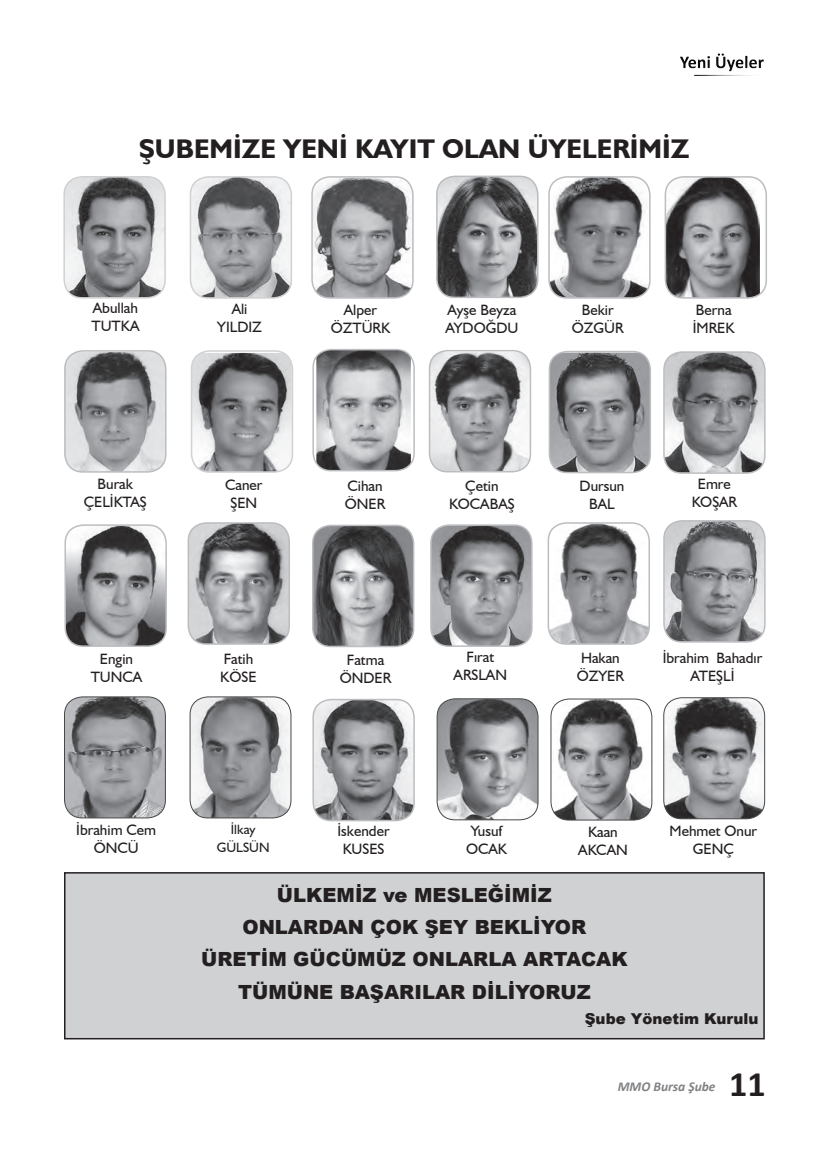
<style>
.page{position:relative;width:830px;height:1170px;background:#fff}
.page>*{position:absolute;margin:0;border:0;box-sizing:border-box;transform-origin:0 0}
.arabaslikk{font:700 36px "Calibri";color:#231f20}
.t1{font:700 27px "Humanist 521 BT";color:#231f20}
.t2{font:900 19.5px "Arial";color:#231f20}
.t3{font:15px "Humanist 521 BT";color:#231f20}
.t4{font:900 15px "Arial";color:#231f20}
.arabaslikk-2{font:italic 700 13.5px "Calibri";color:#808285}
.t5{font:13.5px "Humanist 521 BT";color:#231f20}
</style>
<div class="page">
<div style="left:616px;top:49px;width:171px;height:23px;background:#231f20;opacity:.75"></div>
<div style="left:65px;top:872px;width:698px;height:166px;background:#d0d1d3"></div>
<div style="left:64px;top:872px;width:700px;height:167px;border:2px solid #231f20"></div>
<img style="left:66px;top:177px;width:99px;height:121px">
<div style="left:63px;top:176px;width:103px;height:122px;border:2px solid #d1d1d1;border-radius:18px"></div>
<img style="left:190px;top:177px;width:101px;height:121px">
<div style="left:190px;top:176px;width:102px;height:122px;border:2px solid #d1d1d1;border-radius:18px"></div>
<img style="left:312px;top:178px;width:101px;height:120px">
<div style="left:311px;top:176px;width:102px;height:122px;border:2px solid #bcbdc0;border-radius:18px"></div>
<img style="left:439px;top:178px;width:98px;height:119px">
<div style="left:436px;top:175px;width:102px;height:123px;border:2px solid #bcbdc0;border-radius:18px"></div>
<img style="left:549px;top:177px;width:100px;height:121px">
<div style="left:548px;top:176px;width:102px;height:122px;border:2px solid #bcbdc0;border-radius:18px"></div>
<img style="left:667px;top:177px;width:92px;height:121px">
<div style="left:664px;top:176px;width:102px;height:122px;border:2px solid #bcbdc0;border-radius:18px"></div>
<img style="left:65px;top:352px;width:101px;height:120px">
<div style="left:64px;top:350px;width:102px;height:122px;border:2px solid #bcbdc0;border-radius:18px"></div>
<img style="left:666px;top:352px;width:98px;height:120px">
<div style="left:663px;top:351px;width:102px;height:123px;border:2px solid #bcbdc0;border-radius:18px"></div>
<img style="left:312px;top:527px;width:101px;height:119px">
<div style="left:312px;top:524px;width:102px;height:123px;border:2px solid #bcbdc0;border-radius:18px"></div>
<img style="left:191px;top:353px;width:100px;height:119px">
<div style="left:191px;top:350px;width:102px;height:122px;border:2px solid #d1d1d1;border-radius:18px"></div>
<img style="left:316px;top:349px;width:94px;height:121px">
<div style="left:312px;top:349px;width:102px;height:122px;border:2px solid #bcbdc0;border-radius:18px"></div>
<img style="left:431px;top:352px;width:98px;height:119px">
<div style="left:428px;top:350px;width:103px;height:122px;border:2px solid #bcbdc0;border-radius:18px"></div>
<img style="left:551px;top:352px;width:98px;height:120px">
<div style="left:548px;top:351px;width:102px;height:122px;border:2px solid #bcbdc0;border-radius:18px"></div>
<img style="left:67px;top:527px;width:99px;height:117px">
<div style="left:64px;top:524px;width:103px;height:123px;border:2px solid #bcbdc0;border-radius:18px"></div>
<img style="left:190px;top:523px;width:99px;height:121px">
<div style="left:187px;top:522px;width:103px;height:122px;border:2px solid #bcbdc0;border-radius:18px"></div>
<img style="left:433px;top:525px;width:98px;height:121px">
<div style="left:430px;top:524px;width:102px;height:123px;border:2px solid #bcbdc0;border-radius:18px"></div>
<img style="left:550px;top:523px;width:99px;height:121px">
<div style="left:547px;top:522px;width:102px;height:122px;border:2px solid #bcbdc0;border-radius:18px"></div>
<img style="left:664px;top:521px;width:100px;height:121px">
<div style="left:663px;top:520px;width:102px;height:122px;border:2px solid #bcbdc0;border-radius:18px"></div>
<img style="left:64px;top:696px;width:101px;height:121px">
<div style="left:64px;top:696px;width:101px;height:122px;border:1px solid #484848;border-radius:18px"></div>
<img style="left:190px;top:696px;width:101px;height:121px">
<div style="left:190px;top:696px;width:101px;height:122px;border:1px solid #484848;border-radius:18px"></div>
<img style="left:315px;top:701px;width:99px;height:119px">
<div style="left:312px;top:698px;width:102px;height:123px;border:2px solid #bcbdc0;border-radius:18px"></div>
<img style="left:438px;top:698px;width:99px;height:121px">
<div style="left:436px;top:698px;width:102px;height:122px;border:1px solid #484848;border-radius:18px"></div>
<img style="left:552px;top:699px;width:99px;height:121px">
<div style="left:550px;top:698px;width:101px;height:122px;border:1px solid #484848;border-radius:18px"></div>
<img style="left:663px;top:697px;width:101px;height:121px">
<div style="left:663px;top:697px;width:101px;height:121px;border:1px solid #484848;border-radius:18px"></div>
<p class="t1" style="left:139px;top:132px;width:552px">ŞUBEMİZE YENİ KAYIT OLAN ÜYELERİMİZ</p>
<p class="t3" style="left:93px;top:299px;width:46px">Abullah</p>
<p class="t3" style="left:91px;top:317px;width:49px">TUTKA</p>
<p class="t3" style="left:231px;top:300px;width:17px">Ali</p>
<p class="t3" style="left:217px;top:318px;width:46px">YILDIZ</p>
<p class="t3" style="left:344px;top:300px;width:35px">Alper</p>
<p class="t3" style="left:331px;top:318px;width:61px">ÖZTÜRK</p>
<p class="t3" style="left:447px;top:300px;width:70px">Ayşe Beyza</p>
<p class="t3" style="left:445px;top:318px;width:75px">AYDOĞDU</p>
<p class="t3" style="left:581px;top:300px;width:34px">Bekir</p>
<p class="t3" style="left:571px;top:318px;width:53px">ÖZGÜR</p>
<p class="t3" style="left:695px;top:301px;width:37px">Berna</p>
<p class="t3" style="left:692px;top:319px;width:43px">İMREK</p>
<p class="t3" style="left:97px;top:474px;width:37px">Burak</p>
<p class="t3" style="left:84px;top:492px;width:64px">ÇELİKTAŞ</p>
<p class="t3" style="left:225px;top:476px;width:39px">Caner</p>
<p class="t3" style="left:230px;top:494px;width:28px">ŞEN</p>
<p class="t3" style="left:347px;top:476px;width:37px">Cihan</p>
<p class="t3" style="left:344px;top:494px;width:42px">ÖNER</p>
<p class="t3" style="left:465px;top:476px;width:35px">Çetin</p>
<p class="t3" style="left:449px;top:494px;width:67px">KOCABAŞ</p>
<p class="t3" style="left:579px;top:476px;width:46px">Dursun</p>
<p class="t3" style="left:589px;top:494px;width:27px">BAL</p>
<p class="t3" style="left:697px;top:475px;width:35px">Emre</p>
<p class="t3" style="left:691px;top:493px;width:47px">KOŞAR</p>
<p class="t3" style="left:100px;top:649px;width:34px">Engin</p>
<p class="t3" style="left:91px;top:667px;width:53px">TUNCA</p>
<p class="t3" style="left:223px;top:649px;width:31px">Fatih</p>
<p class="t3" style="left:220px;top:667px;width:38px">KÖSE</p>
<p class="t3" style="left:347px;top:650px;width:39px">Fatma</p>
<p class="t3" style="left:339px;top:668px;width:53px">ÖNDER</p>
<p class="t3" style="left:466px;top:648px;width:29px">Fırat</p>
<p class="t3" style="left:453px;top:666px;width:55px">ARSLAN</p>
<p class="t3" style="left:580px;top:648px;width:40px">Hakan</p>
<p class="t3" style="left:576px;top:666px;width:48px">ÖZYER</p>
<p class="t3" style="left:662px;top:649px;width:101px">İbrahim Bahadır</p>
<p class="t3" style="left:690px;top:667px;width:45px">ATEŞLİ</p>
<p class="t3" style="left:76px;top:820px;width:81px">İbrahim Cem</p>
<p class="t3" style="left:94px;top:838px;width:47px">ÖNCÜ</p>
<p class="t5" style="left:231px;top:821px;width:26px">İlkay</p>
<p class="t5" style="left:217px;top:839px;width:54px">GÜLSÜN</p>
<p class="t3" style="left:337px;top:821px;width:54px">İskender</p>
<p class="t3" style="left:342px;top:839px;width:43px">KUSES</p>
<p class="t3" style="left:470px;top:821px;width:33px">Yusuf</p>
<p class="t3" style="left:466px;top:839px;width:42px">OCAK</p>
<p class="t3" style="left:588px;top:822px;width:31px">Kaan</p>
<p class="t3" style="left:578px;top:840px;width:51px">AKCAN</p>
<p class="t3" style="left:669px;top:821px;width:89px">Mehmet Onur</p>
<p class="t3" style="left:692px;top:839px;width:42px">GENÇ</p>
<p class="t2" style="left:277px;top:880px;width:276px">ÜLKEMİZ ve MESLEĞİMİZ</p>
<p class="t2" style="left:242px;top:912px;width:345px">ONLARDAN ÇOK ŞEY BEKLİYOR</p>
<p class="t2" style="left:201px;top:945px;width:428px">ÜRETİM GÜCÜMÜZ ONLARLA ARTACAK</p>
<p class="t2" style="left:238px;top:977px;width:354px">TÜMÜNE BAŞARILAR DİLİYORUZ</p>
<p class="t4" style="left:584px;top:1007px;width:175px">Şube Yönetim Kurulu</p>
<p class="arabaslikk-2" style="left:617px;top:1077px;width:99px">MMO Bursa Şube</p>
<p class="arabaslikk" style="left:728px;top:1061px;width:38px">11</p>
</div>
